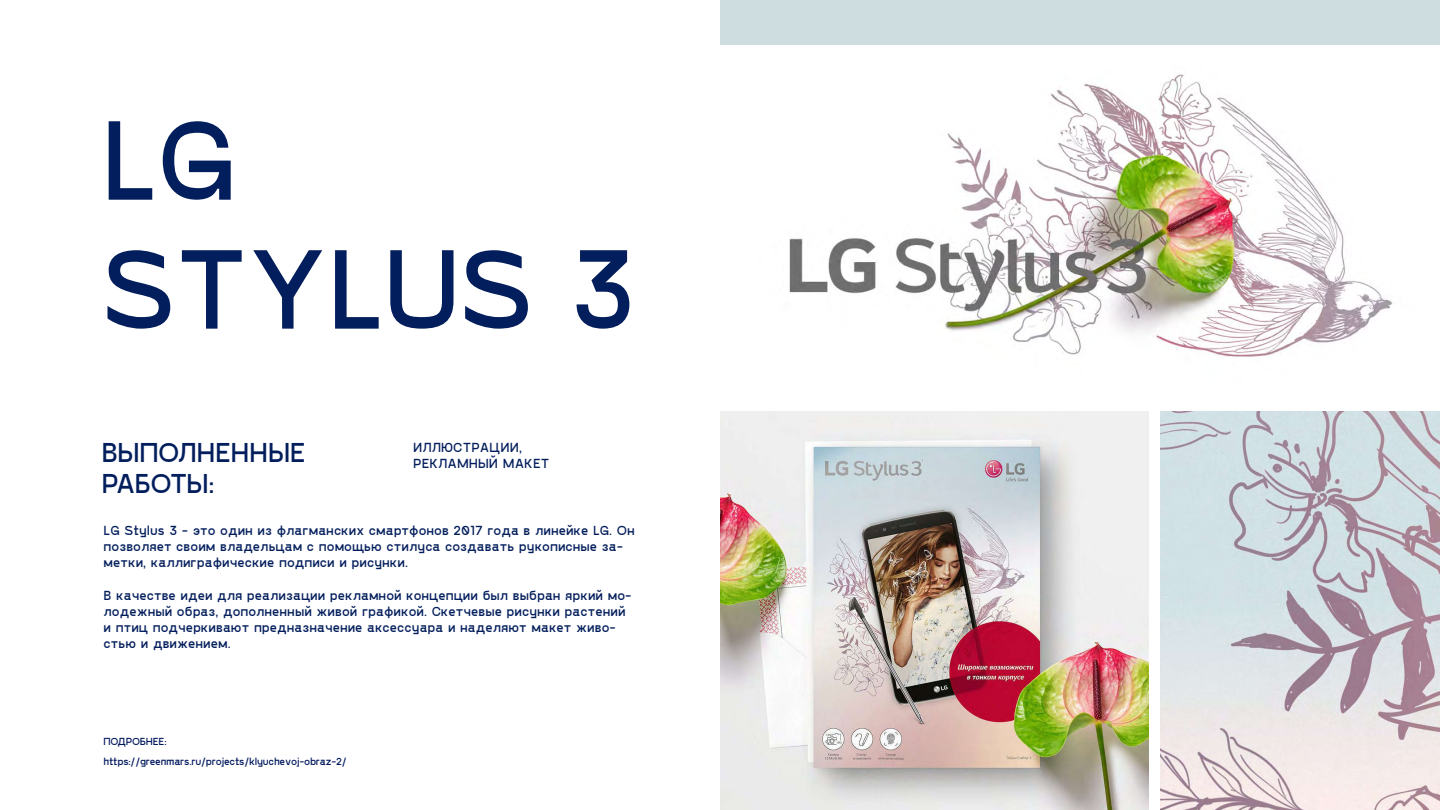
<style>
.page{position:relative;width:1440px;height:810px;background:#fff}
.page>*{position:absolute;margin:0;border:0;box-sizing:border-box;transform-origin:0 0}
.t1{font:115.35px/128.9px "Gosha Sans";letter-spacing:-.02em;color:#031e5c}
.t2{font:28.05px/31.3px "Gosha Sans";letter-spacing:-.02em;color:#031e5c}
.t3{font:13.5px/16.2px "Gosha Sans";color:#031e5c}
.t4{font:10.5px/20.2px "Gosha Sans";letter-spacing:-.025em;color:#00185d}
</style>
<div class="page">
<div style="left:721px;top:0;width:719px;height:44px;background:#cddde0"></div>
<img style="left:1161px;top:412px;width:279px;height:398px">
<img style="left:789px;top:74px;width:604px;height:283px">
<img style="left:721px;top:412px;width:428px;height:398px">
<h1 class="t1" style="left:101px;top:90px;width:537px">LG<br>STYLUS 3</h1>
<h2 class="t2" style="left:101px;top:435px;width:206px">ВЫПОЛНЕННЫЕ<br>РАБОТЫ:</h2>
<p class="t3" style="left:413px;top:439px;width:138px">ИЛЛЮСТРАЦИИ,<br>РЕКЛАМНЫЙ МАКЕТ</p>
<p class="t3" style="left:104px;top:522px;width:533px">LG Stylus 3 - это один из флагманских смартфонов 2017 года в линейке LG. Он позволяет своим владельцам с помощью стилуса создавать рукописные за&shy;метки, каллиграфические подписи и рисунки.</p>
<p class="t3" style="left:104px;top:586px;width:529px">В качестве идеи для реализации рекламной концепции был выбран яркий мо&shy;лодежный образ, дополненный живой графикой. Скетчевые рисунки растений и птиц подчеркивают предназначение аксессуара и наделяют макет живо&shy;стью и движением.</p>
<p class="t4" style="left:104px;top:731px;width:245px">ПОДРОБНЕЕ: https://greenmars.ru/projects/klyuchevoj-obraz-2/</p>
</div>
